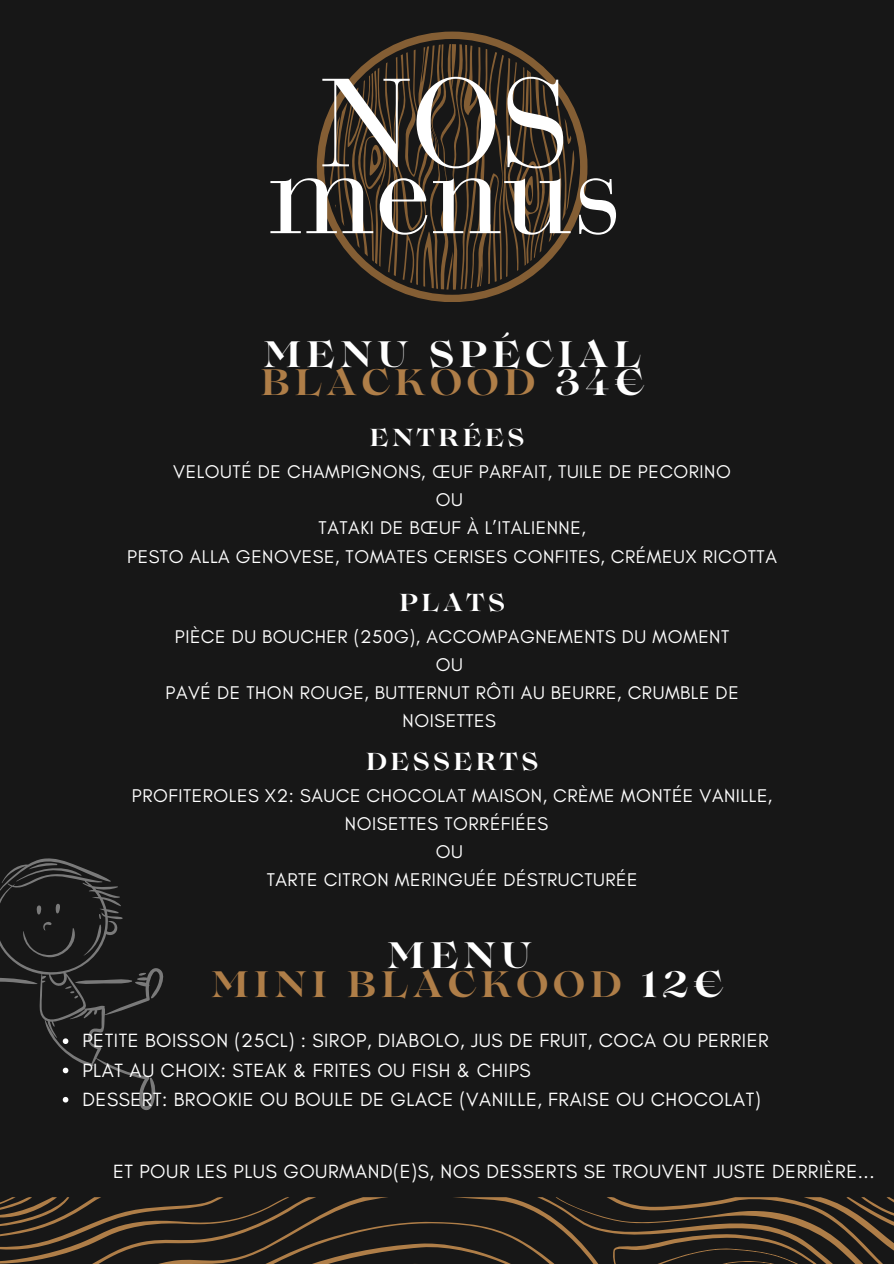
<style>
.page{position:relative;width:894px;height:1264px;background:#fff}
.page>*{position:absolute;margin:0;border:0;box-sizing:border-box;transform-origin:0 0}
.t1{font:127.05px "Bauer Bodoni Pro";color:#fff}
.t2{font:124.35px "Bauer Bodoni Pro";color:#fff}
.t3{font:700 36.6px/28.2px "Lovelace";letter-spacing:.13em;color:#fff}
.t4{font:700 36.6px/28.2px "Lovelace";letter-spacing:.13em;color:#af7e48;text-align:center}
.t5{font:700 24.45px "Lovelace";letter-spacing:.13em;color:#fff}
.t6{font:19.5px/29.2px "Glacial Indifference";letter-spacing:.03em;color:#fff}
.t7{font:18.75px/28.2px "Glacial Indifference";letter-spacing:.03em;color:#fff;text-align:center}
.s1{color:#af7e48}
.s2{color:#fff}
</style>
<div class="page">
<div style="left:0;top:0;width:893px;height:1263px;background:#171717"></div>
<svg style="left:0;top:858px;width:163px;height:252px"></svg>
<svg style="left:317px;top:32px;width:270px;height:270px"></svg>
<svg style="left:330px;top:44px;width:244px;height:245px"></svg>
<svg style="left:0;top:1197px;width:893px;height:66px"></svg>
<h4 class="t2" style="left:321px;top:75px;width:250px">NOS</h4>
<h3 class="t1" style="left:269px;top:140px;width:355px">menus</h3>
<p class="t3" style="left:260px;top:344px;width:385px">MENU SPÉCIAL<br><span class="s1">BLACKOOD</span> 34€</p>
<h5 class="t5" style="left:369px;top:428px;width:156px">ENTRÉES</h5>
<h4 class="t7" style="left:127px;top:457px;width:651px">VELOUTÉ DE CHAMPIGNONS, ŒUF PARFAIT, TUILE DE PECORINO<br>OU<br>TATAKI DE BŒUF À L’ITALIENNE,<br>PESTO ALLA GENOVESE, TOMATES CERISES CONFITES, CRÉMEUX RICOTTA</h4>
<h4 class="t5" style="left:399px;top:593px;width:107px">PLATS</h4>
<h5 class="t7" style="left:165px;top:622px;width:574px">PIÈCE DU BOUCHER (250G), ACCOMPAGNEMENTS DU MOMENT<br>OU<br>PAVÉ DE THON ROUGE, BUTTERNUT RÔTI AU BEURRE, CRUMBLE DE<br>NOISETTES</h5>
<h5 class="t5" style="left:366px;top:752px;width:174px">DESSERTS</h5>
<p class="t7" style="left:132px;top:781px;width:641px">PROFITEROLES X2: SAUCE CHOCOLAT MAISON, CRÈME MONTÉE VANILLE,<br>NOISETTES TORRÉFIÉES<br>OU<br>TARTE CITRON MERINGUÉE DÉSTRUCTURÉE</p>
<h2 class="t4" style="left:211px;top:945px;width:513px"><span class="s2">MENU<br></span>MINI BLACKOOD <span class="s2">12€</span></h2>
<p class="t6" style="left:82px;top:1025px;width:687px">PETITE BOISSON (25CL) : SIROP, DIABOLO, JUS DE FRUIT, COCA OU PERRIER<br>PLAT AU CHOIX: STEAK &amp; FRITES OU FISH &amp; CHIPS<br>DESSERT: BROOKIE OU BOULE DE GLACE (VANILLE, FRAISE OU CHOCOLAT)</p>
<h1 class="t6" style="left:113px;top:1156px;width:762px">ET POUR LES PLUS GOURMAND(E)S, NOS DESSERTS SE TROUVENT JUSTE DERRIÈRE...</h1>
</div>
